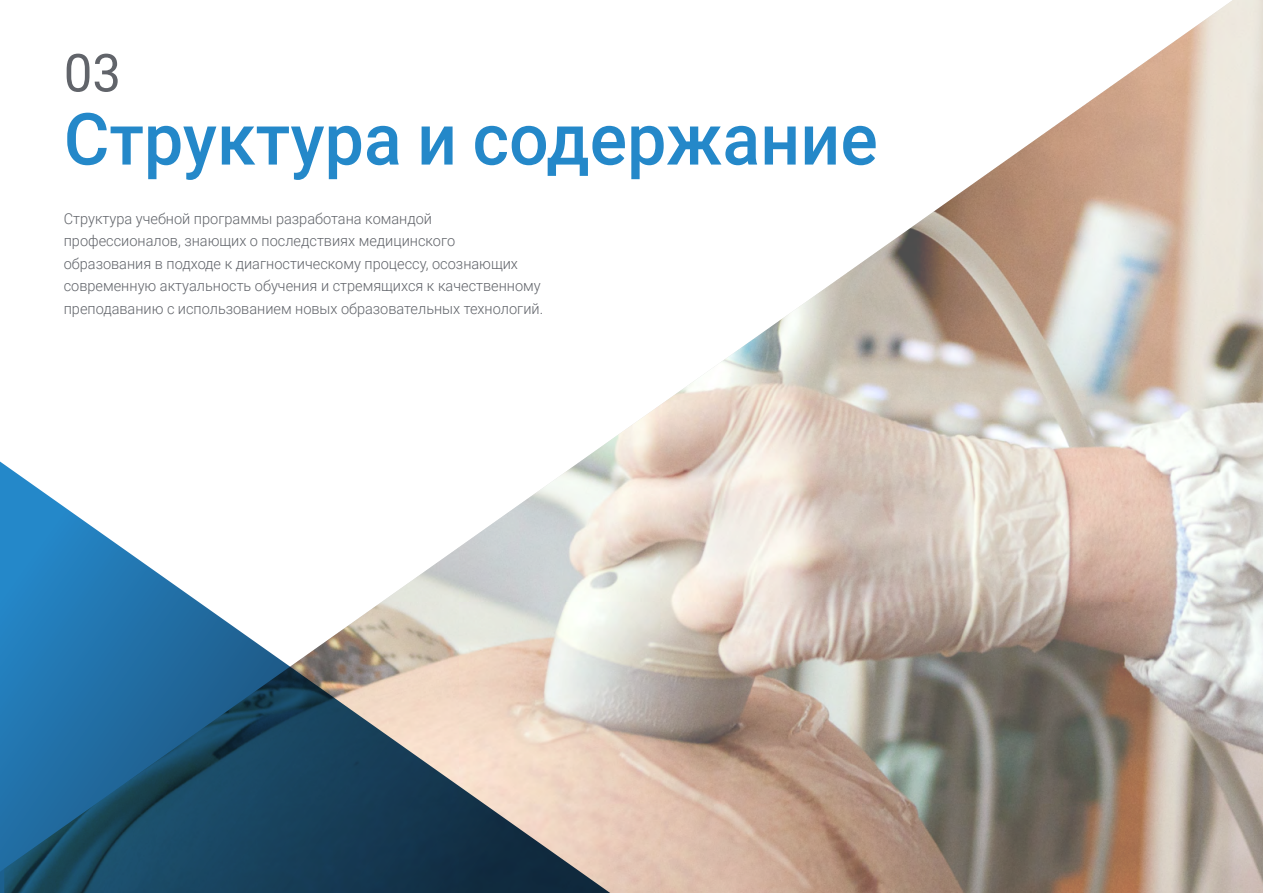
<style>
.page{position:relative;width:1263px;height:893px;background:#fff}
.page>*{position:absolute;margin:0;border:0;box-sizing:border-box;transform-origin:0 0}
.t1{font:500 72px "Roboto";color:#2488c9}
.t2{font:52.5px "Roboto";color:#61646a}
.t3{font:300 15px/22.5px "Roboto";color:#61646a}
</style>
<div class="page">
<img style="left:602px;top:0;width:661px;height:893px">
<svg style="left:0;top:446px;width:640px;height:447px"></svg>
<h2 class="t2" style="left:64px;top:36px;width:59px">03</h2>
<h1 class="t1" style="left:64px;top:89px;width:815px">Структура и содержание</h1>
<p class="t3" style="left:64px;top:207px;width:481px">Структура учебной программы разработана командой профессионалов, знающих о последствиях медицинского образования в подходе к диагностическому процессу, осознающих современную актуальность обучения и стремящихся к качественному преподаванию с использованием новых образовательных технологий.</p>
</div>
